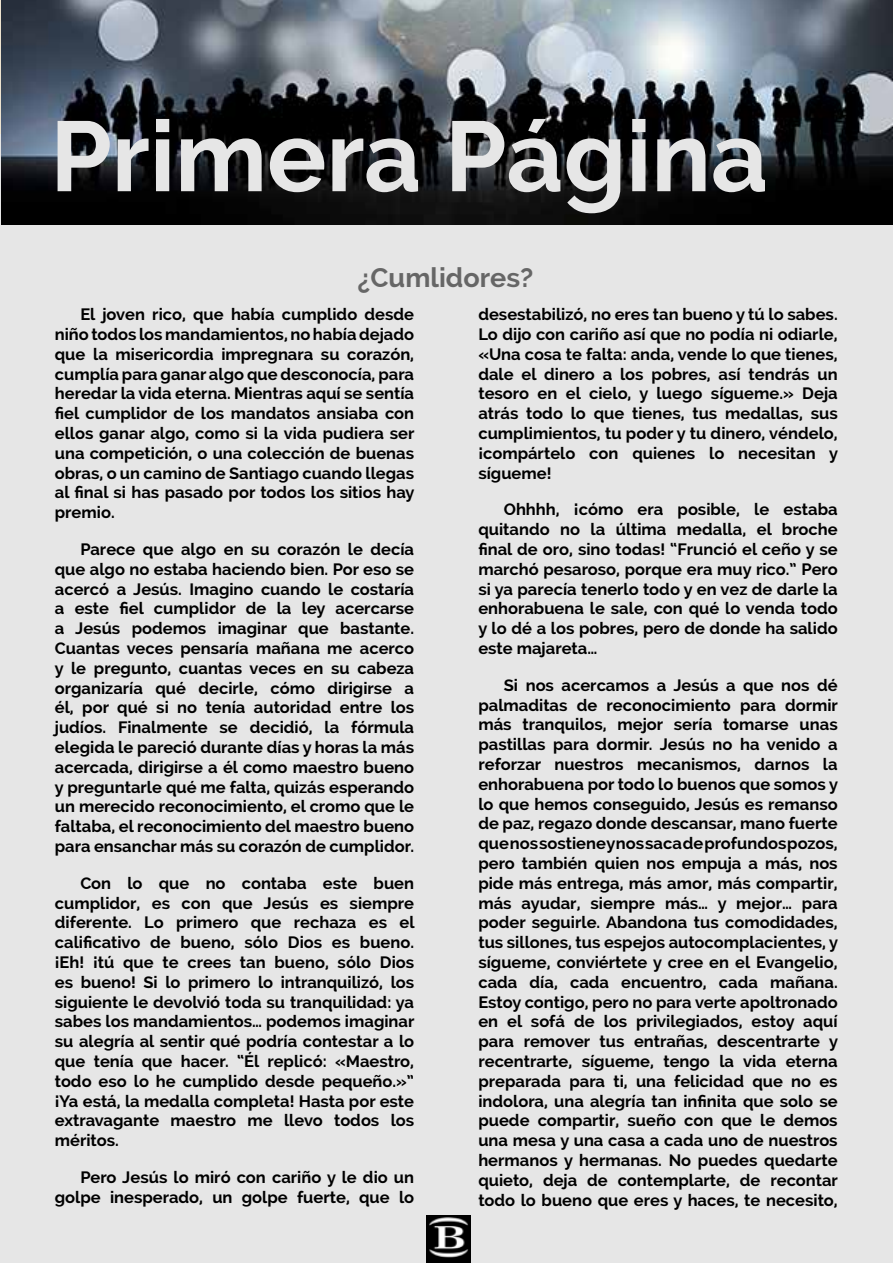
<style>
.page{position:relative;width:893px;height:1263px;background:#fff}
.page>*{position:absolute;margin:0;border:0;box-sizing:border-box;transform-origin:0 0}
.t1{font:700 99px "Raleway";color:#e6e6e6}
.t2{font:700 27px "Raleway";color:#666}
.t3{font:700 16.5px/19.8px "Raleway";color:#000;text-align:justify}
</style>
<div class="page">
<div style="left:0;top:135px;width:893px;height:1128px;background:#e6e6e6"></div>
<img style="left:1px;top:0;width:892px;height:224px">
<img style="left:427px;top:1216px;width:44px;height:47px">
<h1 class="t1" style="left:50px;top:100px;width:719px">Primera Página</h1>
<h2 class="t2" style="left:358px;top:262px;width:177px">¿Cumlidores?</h2>
<p class="t3" style="left:55px;top:304px;width:361px;text-indent:26px">El joven rico, que había cumplido desde niño todos los mandamientos, no había dejado que la misericordia impregnara su corazón, cumplía para ganar algo que desconocía, para heredar la vida eterna. Mientras aquí se sentía fiel cumplidor de los mandatos ansiaba con ellos ganar algo, como si la vida pudiera ser una competición, o una colección de buenas obras, o un camino de Santiago cuando llegas al final si has pasado por todos los sitios hay premio.</p>
<p class="t3" style="left:55px;top:539px;width:361px;text-indent:26px">Parece que algo en su corazón le decía que algo no estaba haciendo bien. Por eso se acercó a Jesús. Imagino cuando le costaría a este fiel cumplidor de la ley acercarse a Jesús podemos imaginar que bastante.<br>Cuantas veces pensaría mañana me acerco y le pregunto, cuantas veces en su cabeza organizaría qué decirle, cómo dirigirse a él, por qué si no tenía autoridad entre los judíos. Finalmente se decidió, la fórmula elegida le pareció durante días y horas la más acercada, dirigirse a él como maestro bueno y preguntarle qué me falta, quizás esperando un merecido reconocimiento, el cromo que le faltaba, el reconocimiento del maestro bueno para ensanchar más su corazón de cumplidor.</p>
<p class="t3" style="left:55px;top:873px;width:361px;text-indent:26px">Con lo que no contaba este buen cumplidor, es con que Jesús es siempre diferente. Lo primero que rechaza es el calificativo de bueno, sólo Dios es bueno. ¡Eh! ¡tú que te crees tan bueno, sólo Dios es bueno! Si lo primero lo intranquilizó, los siguiente le devolvió toda su tranquilidad: ya sabes los mandamientos… podemos imaginar su alegría al sentir qué podría contestar a lo que tenía que hacer. “Él replicó: «Maestro, todo eso lo he cumplido desde pequeño.»” ¡Ya está, la medalla completa! Hasta por este extravagante maestro me llevo todos los méritos.</p>
<p class="t3" style="left:55px;top:1167px;width:361px;text-align:right">Pero Jesús lo miró con cariño y le dio un golpe inesperado, un golpe fuerte, que lo</p>
<p class="t3" style="left:478px;top:304px;width:361px">desestabilizó, no eres tan bueno y tú lo sabes.<br>Lo dijo con cariño así que no podía ni odiarle, «Una cosa te falta: anda, vende lo que tienes, dale el dinero a los pobres, así tendrás un tesoro en el cielo, y luego sígueme.» Deja atrás todo lo que tienes, tus medallas, sus cumplimientos, tu poder y tu dinero, véndelo, ¡compártelo con quienes lo necesitan y sígueme!</p>
<p class="t3" style="left:478px;top:500px;width:361px;text-indent:26px">Ohhhh, ¡cómo era posible, le estaba quitando no la última medalla, el broche final de oro, sino todas! “Frunció el ceño y se marchó pesaroso, porque era muy rico.” Pero si ya parecía tenerlo todo y en vez de darle la enhorabuena le sale, con qué lo venda todo y lo dé a los pobres, pero de donde ha salido este majareta…</p>
<p class="t3" style="left:478px;top:675px;width:361px;text-indent:26px">Si nos acercamos a Jesús a que nos dé palmaditas de reconocimiento para dormir más tranquilos, mejor sería tomarse unas pastillas para dormir. Jesús no ha venido a reforzar nuestros mecanismos, darnos la enhorabuena por todo lo buenos que somos y lo que hemos conseguido, Jesús es remanso de paz, regazo donde descansar, mano fuerte que nos sostiene y nos saca de profundos pozos, pero también quien nos empuja a más, nos pide más entrega, más amor, más compartir, más ayudar, siempre más… y mejor… para poder seguirle. Abandona tus comodidades, tus sillones, tus espejos autocomplacientes, y sígueme, conviértete y cree en el Evangelio, cada día, cada encuentro, cada mañana.<br>Estoy contigo, pero no para verte apoltronado en el sofá de los privilegiados, estoy aquí para remover tus entrañas, descentrarte y recentrarte, sígueme, tengo la vida eterna preparada para ti, una felicidad que no es indolora, una alegría tan infinita que solo se puede compartir, sueño con que le demos una mesa y una casa a cada uno de nuestros hermanos y hermanas. No puedes quedarte quieto, deja de contemplarte, de recontar todo lo bueno que eres y haces, te necesito,</p>
</div>
